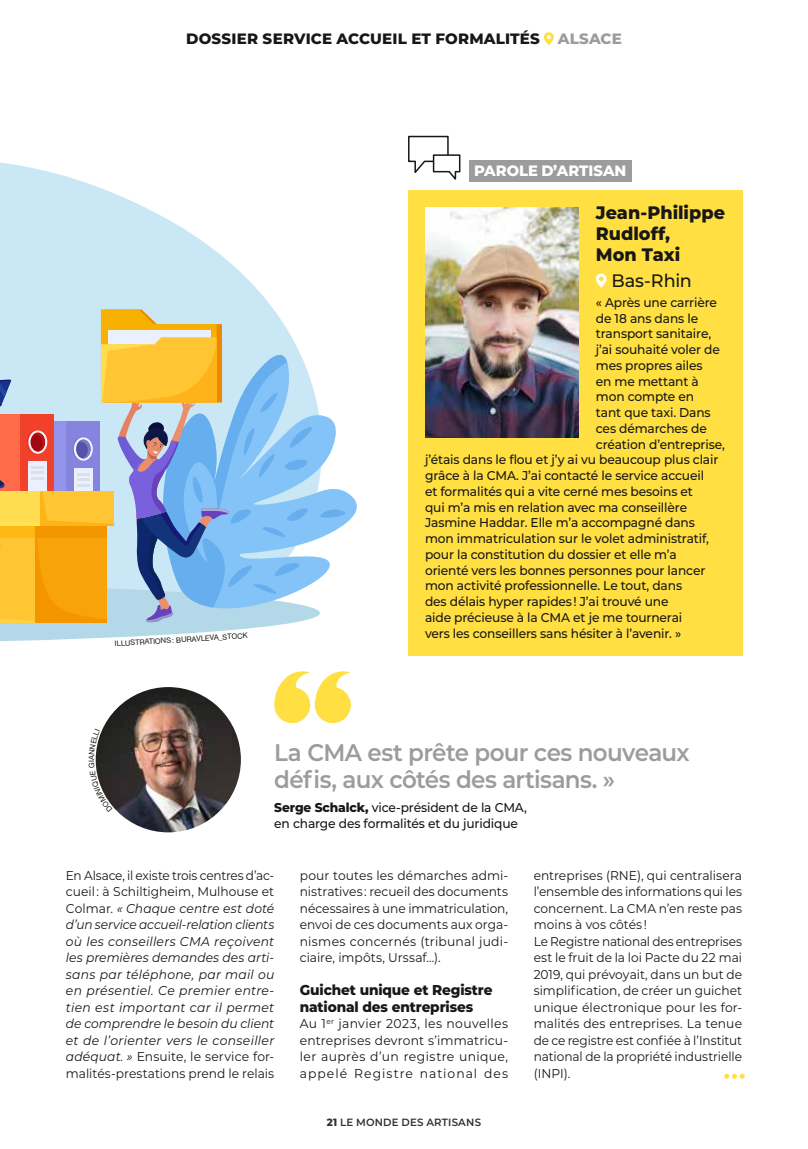
<style>
.page{position:relative;width:808px;height:1149px;background:#fff}
.page>*{position:absolute;margin:0;border:0;box-sizing:border-box;transform-origin:0 0}
.t1{font:600 24px/27px "Montserrat";letter-spacing:-.03em;color:#9c9c9d;scale:.96 1}
.t2{font:800 18px/21px "Montserrat";color:#181716}
.t3{font:500 18px "Montserrat";letter-spacing:-.005em;color:#181716}
.t4{font:800 15px "Montserrat";color:#181716}
.t5{font:800 15px "Montserrat";color:#fff}
.t6{font:800 15px "Montserrat";color:#9c9c9d}
.t7{font:800 14.25px/16.5px "Montserrat";letter-spacing:-.01em;color:#181716;scale:.96 1}
.t8{font:500 12.75px/15.8px "Montserrat";letter-spacing:-.01em;color:#181716;scale:.96 1}
.t9{font:12.75px/16.5px "Montserrat";color:#181716;text-align:justify;scale:.96 1}
.t10{font:italic 12.75px/16.5px "Montserrat";letter-spacing:.015em;color:#181716;text-align:justify;scale:.96 1}
.t11{font:12.75px/16.5px "Montserrat";color:#181716;text-align:justify}
.t12{font:600 10.5px "Montserrat";letter-spacing:.02em;color:#313130}
.t13{font:7.5px "Helvetica Neue LT Std";color:#181716}
.s1{font-weight:800}
.s2{font-style:normal}
</style>
<div class="page">
<svg style="left:724px;top:1073px;width:21px;height:5px"></svg>
<div style="left:408px;top:190px;width:334px;height:465px;background:#ffdf42"></div>
<svg style="left:596px;top:273px;width:11px;height:15px"></svg>
<img style="left:426px;top:207px;width:153px;height:230px">
<svg style="left:274px;top:671px;width:77px;height:52px"></svg>
<svg style="left:0;top:162px;width:273px;height:147px;fill:#cae7f5"></svg>
<svg style="left:345px;top:491px;width:12px;height:33px"></svg>
<svg style="left:0;top:309px;width:345px;height:333px;background:#bfc4bd"></svg>
<div style="left:469px;top:160px;width:162px;height:21px;background:#9c9c9d"></div>
<svg style="left:408px;top:135px;width:53px;height:45px"></svg>
<img style="left:96px;top:687px;width:145px;height:145px;border-radius:73px">
<svg style="left:544px;top:32px;width:10px;height:13px"></svg>
<svg style="left:95px;top:728px;width:18px;height:79px"></svg>
<p class="t4" style="left:186px;top:28px;width:24px">Dossier</p>
<p class="t4" style="left:263px;top:28px;width:21px">Service</p>
<p class="t4" style="left:337px;top:28px;width:12px">accueil</p>
<p class="t4" style="left:411px;top:28px;width:36px">et formalités</p>
<p class="t6" style="left:558px;top:28px;width:24px">Alsace</p>
<p class="t13" style="left:115px;top:638px;width:135px;rotate:-3deg">ILLUSTRATIONS: BURAVLEVA_STOCK</p>
<p class="t5" style="left:474px;top:159px;width:154px">PAROLE D’ARTISAN</p>
<h2 class="t2" style="left:596px;top:201px;width:131px">Jean-Philippe<br>Rudloff,<br>Mon Taxi</h2>
<h2 class="t3" style="left:611px;top:268px;width:82px">Bas-Rhin</h2>
<p class="t8" style="left:596px;top:294px;width:128px">« Après une carrière</p>
<p class="t8" style="left:596px;top:309px;width:108px">de 18 ans dans le</p>
<p class="t8" style="left:596px;top:325px;width:122px">transport sanitaire,</p>
<p class="t8" style="left:596px;top:341px;width:131px">j’ai souhaité voler de</p>
<p class="t8" style="left:596px;top:357px;width:113px">mes propres ailes</p>
<p class="t8" style="left:596px;top:372px;width:109px">en me mettant à</p>
<p class="t8" style="left:596px;top:388px;width:104px">mon compte en</p>
<p class="t8" style="left:596px;top:404px;width:121px">tant que taxi. Dans</p>
<p class="t8" style="left:596px;top:420px;width:117px">ces démarches de</p>
<p class="t8" style="left:596px;top:435px;width:136px">création d’entreprise,</p>
<p class="t8" style="left:425px;top:451px;width:307px">j’étais dans le flou et j’y ai vu beaucoup plus clair</p>
<p class="t8" style="left:425px;top:467px;width:292px">grâce à la CMA. J’ai contacté le service accueil</p>
<p class="t8" style="left:425px;top:483px;width:281px">et formalités qui a vite cerné mes besoins et</p>
<p class="t8" style="left:425px;top:498px;width:275px">qui m’a mis en relation avec ma conseillère</p>
<p class="t8" style="left:425px;top:514px;width:283px">Jasmine Haddar. Elle m’a accompagné dans</p>
<p class="t8" style="left:425px;top:530px;width:297px">mon immatriculation sur le volet administratif,</p>
<p class="t8" style="left:425px;top:546px;width:264px">pour la constitution du dossier et elle m’a</p>
<p class="t8" style="left:425px;top:561px;width:294px">orienté vers les bonnes personnes pour lancer</p>
<p class="t8" style="left:425px;top:577px;width:269px">mon activité professionnelle. Le tout, dans</p>
<p class="t8" style="left:425px;top:593px;width:255px">des délais hyper rapides ! J’ai trouvé une</p>
<p class="t8" style="left:425px;top:609px;width:270px">aide précieuse à la CMA et je me tournerai</p>
<p class="t8" style="left:425px;top:624px;width:268px">vers les conseillers sans hésiter à l’avenir. »</p>
<h1 class="t1" style="left:274px;top:737px;width:434px">La CMA est prête pour ces nouveaux défis, aux côtés des artisans. »</h1>
<p class="t8" style="left:274px;top:799px;width:265px"><span class="s1">Serge Schalck,</span> vice-président de la CMA, en charge des formalités et du juridique</p>
<p class="t10" style="left:66px;top:866px;width:219px"><span class="s2">En Alsace, il existe trois centres d’ac&shy;cueil : à Schiltigheim, Mulhouse et Colmar.</span> « Chaque centre est doté d’un service accueil-relation clients où les conseillers CMA reçoivent les premières demandes des arti&shy;sans par téléphone, par mail ou en présentiel. Ce premier entre&shy;tien est important car il permet de comprendre le besoin du client et de l’orienter vers le conseiller adéquat. » <span class="s2">Ensuite, le service for&shy;malités-prestations prend le relais</span></p>
<p class="t9" style="left:300px;top:866px;width:219px">pour toutes les démarches admi&shy;nistratives : recueil des documents nécessaires à une immatriculation, envoi de ces documents aux orga&shy;nismes concernés (tribunal judi&shy;ciaire, impôts, Urssaf…).</p>
<p class="t7" style="left:300px;top:980px;width:202px">Guichet unique et Registre national des entreprises</p>
<p class="t11" style="left:300px;top:1014px;width:210px">Au 1<sup>er</sup> janvier 2023, les nouvelles entreprises devront s’immatricu&shy;ler auprès d’un registre unique, appelé Registre national des</p>
<p class="t12" style="left:327px;top:1114px;width:156px"><span class="s1">21</span> LE MONDE DES ARTISANS</p>
<p class="t9" style="left:534px;top:866px;width:219px;text-align:left">entreprises (RNE), qui centralisera l’ensemble des informations qui les concernent. La CMA n’en reste pas moins à vos côtés !<br>Le Registre national des entreprises est le fruit de la loi Pacte du 22 mai<br>2019, qui prévoyait, dans un but de simplification, de créer un guichet unique électronique pour les for&shy;malités des entreprises. La tenue de ce registre est confiée à l’Institut national de la propriété industrielle (INPI).</p>
</div>
